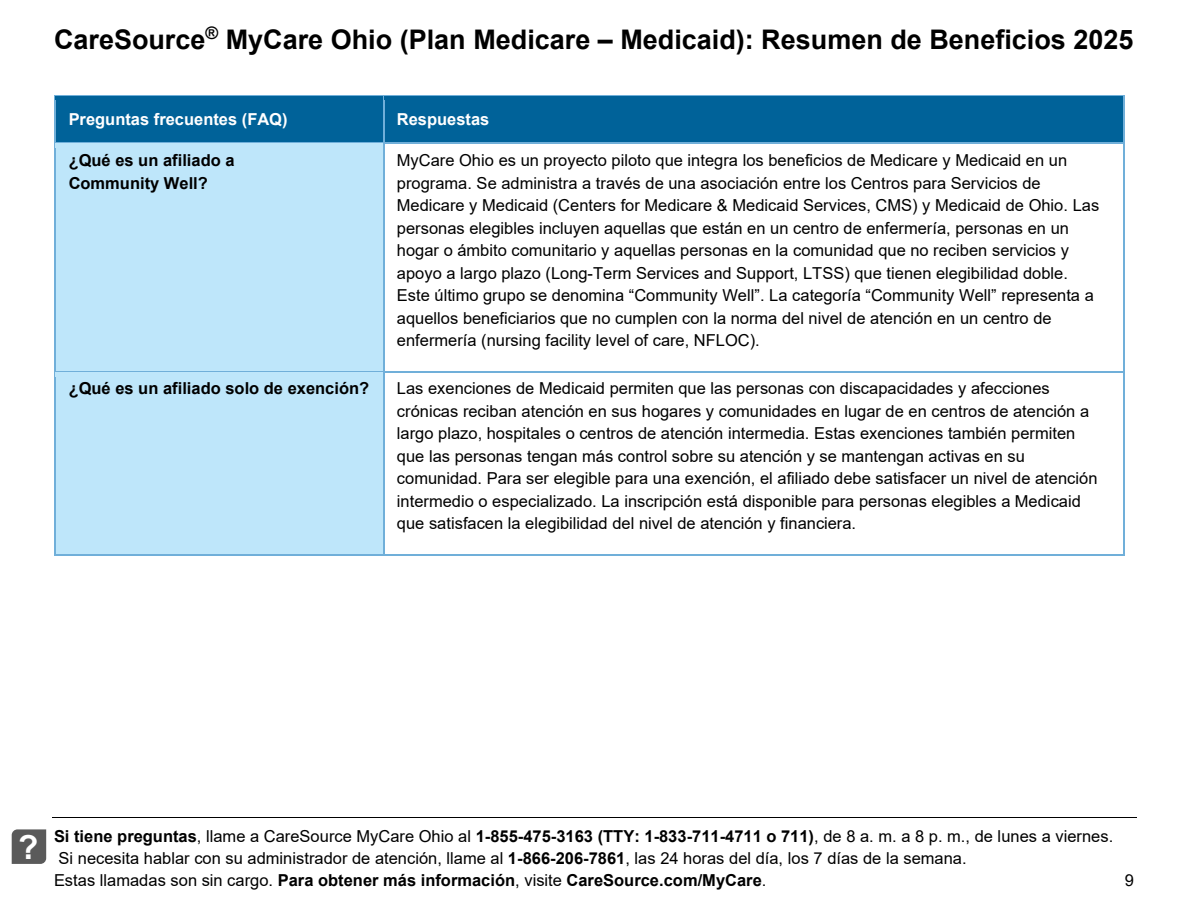
<style>
.page{position:relative;width:1188px;height:918px;background:#fff}
.page>*{position:absolute;margin:0;border:0;box-sizing:border-box;transform-origin:0 0}
.t1{font:700 33px "Arial";color:#fff}
.t2{font:700 27px "Arial";color:#000}
.t3{font:16.5px/22.5px "Arial";color:#000}
.t4{font:700 16.5px/22.5px "Arial";color:#000}
.t5{font:700 16.5px "Arial";color:#fff}
.s1{font-weight:700}
</style>
<div class="page">
<hr style="left:52px;top:817px;width:1084px;height:1px;background:#000">
<svg style="left:12px;top:829px;width:34px;height:35px"></svg>
<img style="left:18px;top:829px;width:22px;height:33px">
<div style="left:55px;top:96px;width:328px;height:46px;background:#006299"></div>
<div style="left:384px;top:96px;width:739px;height:47px;background:#006299"></div>
<hr style="left:55px;top:95px;width:328px;height:1px;background:#70afd9">
<hr style="left:384px;top:95px;width:739px;height:1px;background:#70afd9">
<div style="left:55px;top:137px;width:329px;height:6px;background:#006299"></div>
<hr style="left:54px;top:101px;width:1px;height:42px;background:#70afd9">
<hr style="left:383px;top:101px;width:1px;height:42px;background:#70afd9">
<hr style="left:1123px;top:101px;width:1px;height:42px;background:#70afd9">
<div style="left:55px;top:144px;width:328px;height:226px;background:#bee6fa"></div>
<hr style="left:55px;top:143px;width:328px;height:1px;background:#70afd9">
<hr style="left:384px;top:143px;width:739px;height:1px;background:#70afd9">
<div style="left:55px;top:366px;width:329px;height:5px;background:#bee6fa"></div>
<hr style="left:54px;top:148px;width:1px;height:223px;background:#70afd9">
<hr style="left:383px;top:148px;width:1px;height:223px;background:#70afd9">
<hr style="left:1123px;top:148px;width:1px;height:223px;background:#70afd9">
<div style="left:55px;top:372px;width:328px;height:181px;background:#bee6fa"></div>
<hr style="left:55px;top:371px;width:328px;height:1px;background:#70afd9">
<hr style="left:384px;top:371px;width:739px;height:1px;background:#70afd9">
<div style="left:55px;top:549px;width:329px;height:5px;background:#bee6fa"></div>
<hr style="left:54px;top:377px;width:1px;height:177px;background:#70afd9">
<hr style="left:55px;top:554px;width:328px;height:2px;background:#70afd9">
<hr style="left:383px;top:377px;width:1px;height:177px;background:#70afd9">
<hr style="left:384px;top:554px;width:739px;height:2px;background:#70afd9">
<hr style="left:1123px;top:377px;width:1px;height:177px;background:#70afd9">
<h2 class="t2" style="left:54px;top:20px;width:1081px">CareSource<sup>®</sup> MyCare Ohio (Plan Medicare – Medicaid): Resumen de Beneficios 2025</h2>
<p class="t5" style="left:69px;top:108px;width:220px">Preguntas frecuentes (FAQ)</p>
<p class="t5" style="left:397px;top:108px;width:94px">Respuestas</p>
<p class="t4" style="left:69px;top:149px;width:167px">¿Qué es un afiliado a<br>Community Well?</p>
<p class="t3" style="left:397px;top:149px;width:704px">MyCare Ohio es un proyecto piloto que integra los beneficios de Medicare y Medicaid en un programa. Se administra a través de una asociación entre los Centros para Servicios de Medicare y Medicaid (Centers for Medicare &amp; Medicaid Services, CMS) y Medicaid de Ohio. Las personas elegibles incluyen aquellas que están en un centro de enfermería, personas en un hogar o ámbito comunitario y aquellas personas en la comunidad que no reciben servicios y apoyo a largo plazo (Long-Term Services and Support, LTSS) que tienen elegibilidad doble.<br>Este último grupo se denomina “Community Well”. La categoría “Community Well” representa a aquellos beneficiarios que no cumplen con la norma del nivel de atención en un centro de enfermería (nursing facility level of care, NFLOC).</p>
<p class="t4" style="left:69px;top:378px;width:302px">¿Qué es un afiliado solo de exención?</p>
<p class="t3" style="left:397px;top:377px;width:702px">Las exenciones de Medicaid permiten que las personas con discapacidades y afecciones crónicas reciban atención en sus hogares y comunidades en lugar de en centros de atención a largo plazo, hospitales o centros de atención intermedia. Estas exenciones también permiten que las personas tengan más control sobre su atención y se mantengan activas en su comunidad. Para ser elegible para una exención, el afiliado debe satisfacer un nivel de atención intermedio o especializado. La inscripción está disponible para personas elegibles a Medicaid que satisfacen la elegibilidad del nivel de atención y financiera.</p>
<h1 class="t1" style="left:18px;top:825px;width:22px">?</h1>
<p class="t3" style="left:54px;top:824px;width:1061px"><span class="s1">Si tiene preguntas</span>, llame a CareSource MyCare Ohio al <span class="s1">1-855-475-3163 (TTY: 1-833-711-4711 o 711)</span>, de 8 a. m. a 8 p. m., de lunes a viernes.<br>Si necesita hablar con su administrador de atención, llame al <span class="s1">1-866-206-7861</span>, las 24 horas del día, los 7 días de la semana.<br>Estas llamadas son sin cargo. <span class="s1">Para obtener más información</span>, visite <span class="s1">CareSource.com/MyCare</span>.</p>
<p class="t3" style="left:1125px;top:869px;width:11px">9</p>
</div>
